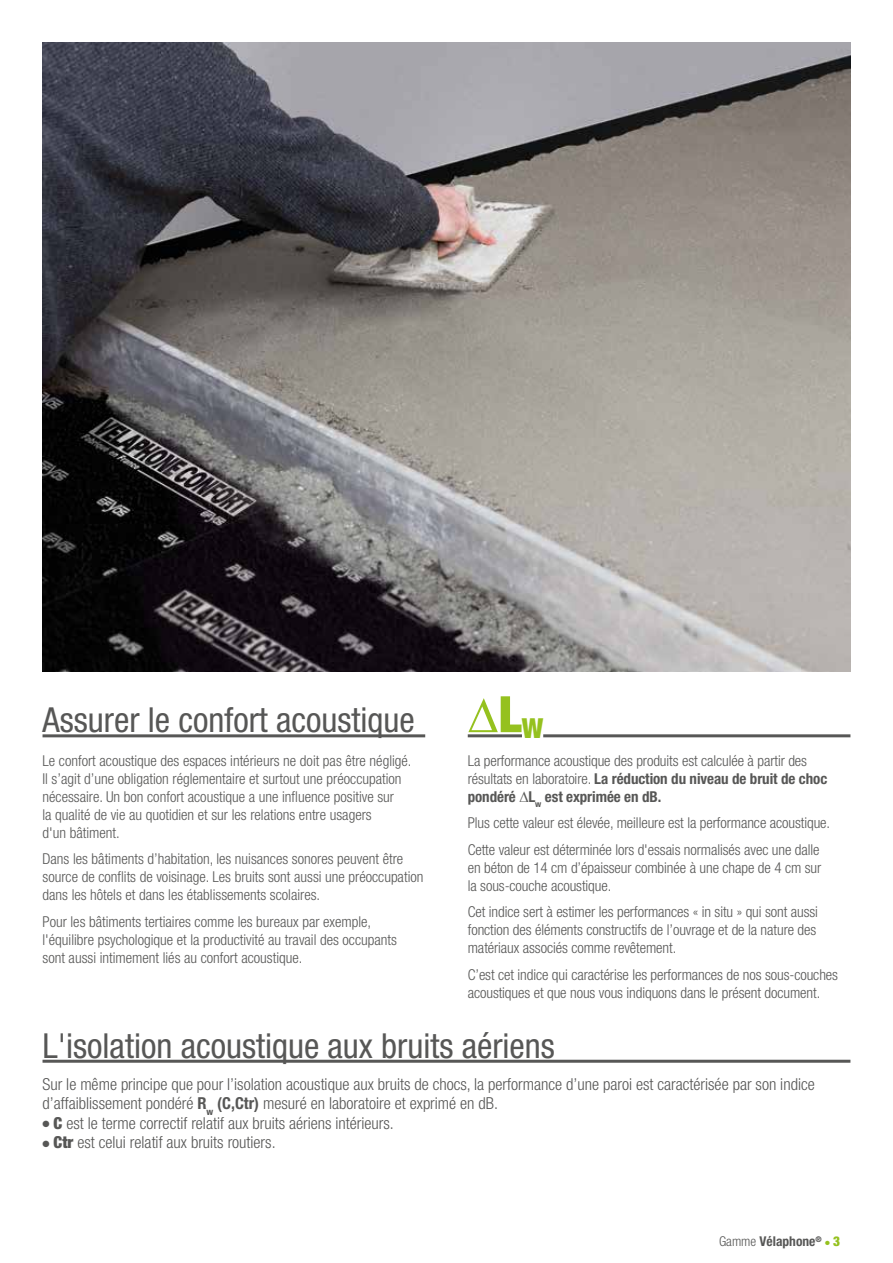
<style>
.page{position:relative;width:893px;height:1263px;background:#fff}
.page>*{position:absolute;margin:0;border:0;box-sizing:border-box;transform-origin:0 0}
.t1{font:condensed 34.5px "Helvetica Neue";color:#575756}
.t2{font:300 condensed 16.5px/19.5px "Helvetica Neue";color:#575756}
.t3{font:300 condensed 15px/18px "Helvetica Neue";color:#575756}
.t4{font:700 condensed 13.5px "Helvetica Neue";color:#575756}
.s1{color:#95c11f}
.s2{font-weight:900;font-size:50.25px;color:#95c11f}
.s3{font-weight:700}
.s4{font-family:"Arial";font-weight:700;font-stretch:normal}
.s5{font-weight:900}
.s6{font-weight:300}
.s7{font-weight:900;color:#95c11f}
</style>
<div class="page">
<img style="left:43px;top:43px;width:807px;height:628px">
<hr style="left:43px;top:734px;width:382px;height:3px;background:#575756">
<hr style="left:468px;top:734px;width:54px;height:3px;background:#575756">
<hr style="left:543px;top:734px;width:307px;height:3px;background:#575756">
<hr style="left:43px;top:1060px;width:807px;height:3px;background:#575756">
<h1 class="t1" style="left:43px;top:700px;width:502px">Assurer le confort acoustique <span class="s1">∆</span><span class="s2">L</span><sub>w</sub></h1>
<p class="t3" style="left:468px;top:751px;width:361px">La performance acoustique des produits est calculée à partir des résultats en laboratoire. <span class="s3">La réduction du niveau de bruit de choc pondéré</span> <span class="s4">∆</span><span class="s3">L</span><sub>w</sub> <span class="s3">est exprimée en dB.</span></p>
<p class="t3" style="left:468px;top:809px;width:364px;line-height:26.5px">Plus cette valeur est élevée, meilleure est la performance acoustique.<br>Cette valeur est déterminée lors d'essais normalisés avec une dalle</p>
<p class="t3" style="left:468px;top:858px;width:355px">en béton de 14 cm d’épaisseur combinée à une chape de 4 cm sur la sous-couche acoustique.</p>
<p class="t3" style="left:468px;top:903px;width:352px;text-align:justify">Cet indice sert à estimer les performances « in situ » qui sont aussi fonction des éléments constructifs de l’ouvrage et de la nature des matériaux associés comme revêtement.</p>
<p class="t3" style="left:468px;top:965px;width:372px">C’est cet indice qui caractérise les performances de nos sous-couches acoustiques et que nous vous indiquons dans le présent document.</p>
<p class="t3" style="left:43px;top:751px;width:370px">Le confort acoustique des espaces intérieurs ne doit pas être négligé.<br>Il s’agit d’une obligation réglementaire et surtout une préoccupation nécessaire. Un bon confort acoustique a une influence positive sur<br>la qualité de vie au quotidien et sur les relations entre usagers<br>d'un bâtiment.</p>
<p class="t3" style="left:43px;top:849px;width:382px">Dans les bâtiments d’habitation, les nuisances sonores peuvent être source de conflits de voisinage. Les bruits sont aussi une préoccupation dans les hôtels et dans les établissements scolaires.</p>
<p class="t3" style="left:43px;top:912px;width:356px">Pour les bâtiments tertiaires comme les bureaux par exemple, l'équilibre psychologique et la productivité au travail des occupants sont aussi intimement liés au confort acoustique.</p>
<h1 class="t1" style="left:43px;top:1025px;width:514px">L'isolation acoustique aux bruits aériens</h1>
<p class="t2" style="left:43px;top:1074px;width:774px">Sur le même principe que pour l’isolation acoustique aux bruits de chocs, la performance d’une paroi est caractérisée par son indice d’affaiblissement pondéré <span class="s3">R</span><sub>w</sub> <span class="s3">(C,Ctr)</span> mesuré en laboratoire et exprimé en dB.</p>
<p class="t2" style="left:43px;top:1113px;width:353px">● <span class="s5">C</span> est le terme correctif relatif aux bruits aériens intérieurs.</p>
<p class="t2" style="left:43px;top:1133px;width:235px">● <span class="s5">Ctr</span> est celui relatif aux bruits routiers.</p>
<p class="t4" style="left:719px;top:1233px;width:123px"><span class="s6">Gamme</span> Vélaphone<sup>®</sup> <span class="s1">●</span> <span class="s7">3</span></p>
</div>
